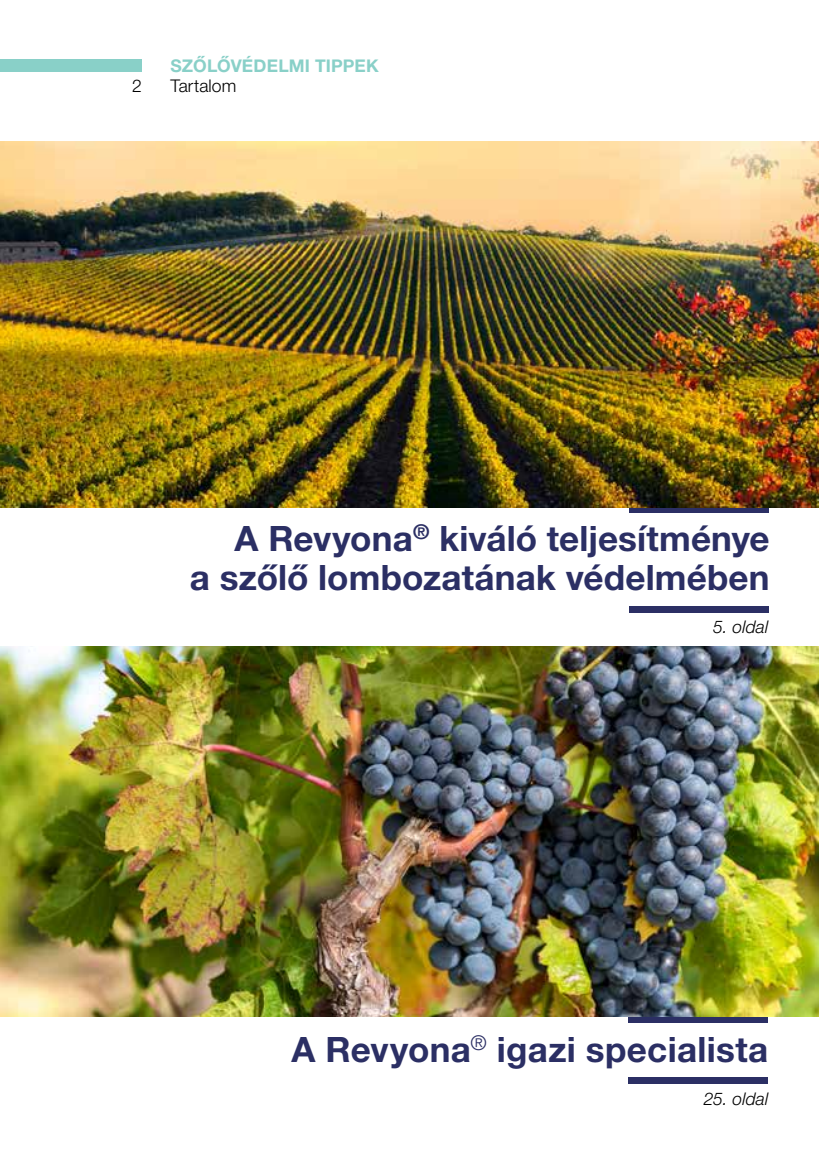
<style>
.page{position:relative;width:819px;height:1166px;background:#fff}
.page>*{position:absolute;margin:0;border:0;box-sizing:border-box;transform-origin:0 0}
.t1{font:700 35px/38.5px "Helvetica Neue LT Pro";letter-spacing:.005em;color:#2b2f64;text-align:right}
.t2{font:700 17.5px "Helvetica Neue LT Pro";letter-spacing:.01em;color:#89d0c8}
.t3{font:italic 300 17.5px "Helvetica Neue LT Pro";letter-spacing:.005em;color:#000}
.t4{font:300 17.5px "Helvetica Neue LT Pro";letter-spacing:.005em;color:#000}
</style>
<div class="page">
<div style="left:0;top:60px;width:142px;height:12px;background:#89d0c8"></div>
<div style="left:629px;top:606px;width:140px;height:7px;background:#2b2f64"></div>
<div style="left:628px;top:1077px;width:140px;height:7px;background:#2b2f64"></div>
<div style="left:629px;top:507px;width:140px;height:6px;background:#2b2f64"></div>
<div style="left:628px;top:1016px;width:140px;height:7px;background:#2b2f64"></div>
<img style="left:0;top:646px;width:819px;height:370px">
<img style="left:0;top:142px;width:819px;height:366px">
<p class="t4" style="left:132px;top:75px;width:11px">2</p>
<p class="t2" style="left:170px;top:55px;width:210px">SZŐLŐVÉDELMI TIPPEK</p>
<p class="t4" style="left:170px;top:75px;width:67px">Tartalom</p>
<p class="t1" style="left:190px;top:519px;width:581px">A Revyona<sup>®</sup> kiváló teljesítménye<br>a szőlő lombozatának védelmében</p>
<p class="t3" style="left:713px;top:616px;width:57px">5. oldal</p>
<p class="t1" style="left:291px;top:1029px;width:478px">A Revyona<sup>®</sup> igazi specialista</p>
<p class="t3" style="left:703px;top:1088px;width:66px">25. oldal</p>
</div>
